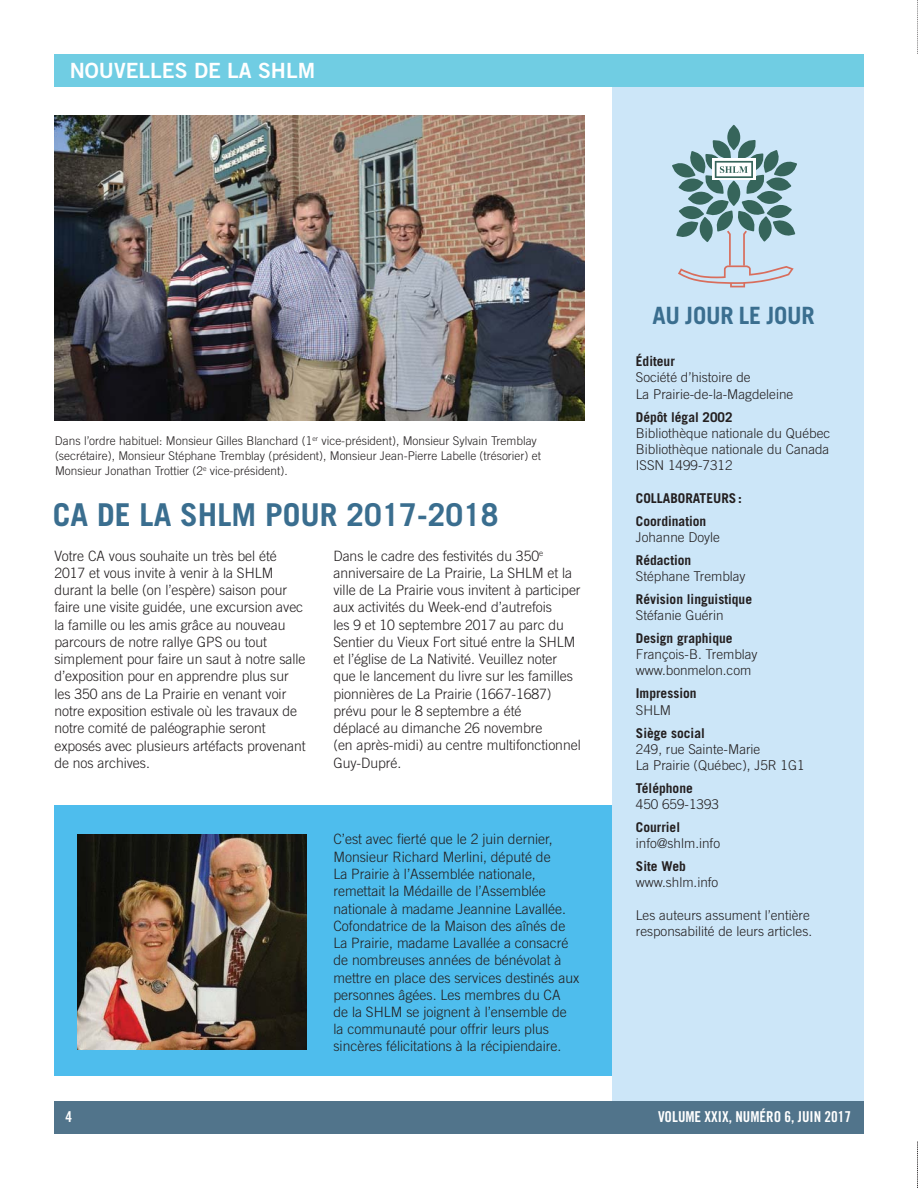
<style>
.page{position:relative;width:918px;height:1188px;background:#fff}
.page>*{position:absolute;margin:0;border:0;box-sizing:border-box;transform-origin:0 0}
.t1{font:700 31.5px "Trade Gothic LT Std";color:#3a6e8f}
.t2{font:700 23.85px "Trade Gothic LT Std";letter-spacing:-.01em;color:#3a6e8f}
.t3{font:21px "Trade Gothic LT Std Bd 2";color:#fff}
.t4{font:15px "Trade Gothic LT Std Bd Cn 20";color:#fff}
.t5{font:300 14.25px/17.2px "Trade Gothic LT Std";letter-spacing:-.005em;color:#231f20}
.t6{font:300 13.5px/16.2px "Trade Gothic LT Std";color:#231f20}
.t7{font:700 13.5px/23px "Trade Gothic LT Std";color:#231f20}
.t8{font:300 12px/15px "Trade Gothic LT Std";color:#231f20}
</style>
<div class="page">
<svg style="left:917px;top:1142px;width:1px;height:46px"></svg>
<svg style="left:917px;top:0;width:1px;height:54px"></svg>
<div style="left:612px;top:75px;width:252px;height:1042px;background:#cce6f8"></div>
<div style="left:54px;top:1102px;width:810px;height:32px;background:#51748b"></div>
<div style="left:727px;top:125px;width:13px;height:25px;background:#36655b;border-radius:50%"></div>
<svg style="left:672px;top:139px;width:125px;height:148px"></svg>
<div style="left:54px;top:54px;width:810px;height:32px;background:#70cde3"></div>
<div style="left:54px;top:805px;width:558px;height:270px;background:#4ebded"></div>
<img style="left:78px;top:834px;width:228px;height:215px">
<img style="left:54px;top:116px;width:531px;height:305px">
<h3 class="t3" style="left:70px;top:58px;width:247px">NOUVELLES DE LA SHLM</h3>
<p class="t8" style="left:55px;top:435px;width:487px">Dans l’ordre habituel: Monsieur Gilles Blanchard (1<sup>er</sup> vice-président), Monsieur Sylvain Tremblay (secrétaire), Monsieur Stéphane Tremblay (président), Monsieur Jean-Pierre Labelle (trésorier) et<br>Monsieur Jonathan Trottier (2<sup>e</sup> vice-président).</p>
<h1 class="t1" style="left:53px;top:503px;width:447px">CA DE LA SHLM POUR 2017-2018</h1>
<p class="t5" style="left:54px;top:549px;width:253px">Votre CA vous souhaite un très bel été 2017 et vous invite à venir à la SHLM durant la belle (on l’espère) saison pour faire une visite guidée, une excursion avec la famille ou les amis grâce au nouveau parcours de notre rallye GPS ou tout simplement pour faire un saut à notre salle d’exposition pour en apprendre plus sur les 350 ans de La Prairie en venant voir notre exposition estivale où les travaux de notre comité de paléographie seront exposés avec plusieurs artéfacts provenant de nos archives.</p>
<p class="t5" style="left:333px;top:549px;width:249px">Dans le cadre des festivités du 350<sup>e </sup>anniversaire de La Prairie, La SHLM et la ville de La Prairie vous invitent à participer aux activités du Week-end d’autrefois<br>les 9 et 10 septembre 2017 au parc du Sentier du Vieux Fort situé entre la SHLM et l’église de La Nativité. Veuillez noter que le lancement du livre sur les familles pionnières de La Prairie (1667-1687) prévu pour le 8 septembre a été<br>déplacé au dimanche 26 novembre<br>(en après-midi) au centre multifonctionnel Guy-Dupré.</p>
<p class="t5" style="left:333px;top:833px;width:247px">C’est avec fierté que le 2 juin dernier, Monsieur Richard Merlini, député de<br>La Prairie à l’Assemblée nationale, remettait la Médaille de l’Assemblée nationale à madame Jeannine Lavallée.<br>Cofondatrice de la Maison des aînés de La Prairie, madame Lavallée a consacré de nombreuses années de bénévolat à mettre en place des services destinés aux personnes âgées. Les membres du CA<br>de la SHLM se joignent à l’ensemble de la communauté pour offrir leurs plus sincères félicitations à la récipiendaire.</p>
<h2 class="t2" style="left:653px;top:307px;width:164px">AU JOUR LE JOUR</h2>
<p class="t7" style="left:636px;top:352px;width:41px">Éditeur</p>
<p class="t6" style="left:636px;top:371px;width:159px">Société d’histoire de<br>La Prairie-de-la-Magdeleine</p>
<p class="t7" style="left:636px;top:407px;width:98px">Dépôt légal 2002</p>
<p class="t6" style="left:636px;top:427px;width:196px;text-align:justify">Bibliothèque nationale du Québec Bibliothèque nationale du Canada ISSN 1499-7312</p>
<p class="t7" style="left:636px;top:488px;width:107px">COLLABORATEURS :<br>Coordination</p>
<p class="t6" style="left:636px;top:531px;width:86px">Johanne Doyle</p>
<p class="t7" style="left:636px;top:550px;width:57px">Rédaction</p>
<p class="t6" style="left:636px;top:570px;width:111px">Stéphane Tremblay</p>
<p class="t7" style="left:636px;top:589px;width:118px">Révision linguistique</p>
<p class="t6" style="left:636px;top:609px;width:89px">Stéfanie Guérin</p>
<p class="t7" style="left:636px;top:628px;width:98px">Design graphique</p>
<p class="t6" style="left:636px;top:648px;width:123px">François-B. Tremblay www.bonmelon.com</p>
<p class="t7" style="left:636px;top:684px;width:62px">Impression</p>
<p class="t6" style="left:636px;top:703px;width:37px">SHLM</p>
<p class="t7" style="left:636px;top:723px;width:71px">Siège social</p>
<p class="t6" style="left:636px;top:743px;width:170px">249, rue Sainte-Marie<br>La Prairie (Québec), J5R 1G1</p>
<p class="t7" style="left:636px;top:778px;width:59px">Téléphone</p>
<p class="t6" style="left:636px;top:798px;width:85px">450 659-1393</p>
<p class="t7" style="left:636px;top:817px;width:46px">Courriel</p>
<p class="t6" style="left:636px;top:837px;width:86px">info@shlm.info</p>
<p class="t7" style="left:636px;top:857px;width:52px">Site Web</p>
<p class="t6" style="left:636px;top:876px;width:84px">www.shlm.info</p>
<p class="t6" style="left:636px;top:909px;width:178px">Les auteurs assument l’entière responsabilité de leurs articles.</p>
<p class="t4" style="left:66px;top:1108px;width:8px">4</p>
<p class="t4" style="left:658px;top:1108px;width:195px">VOLUME XXIX, NUMÉRO 6, JUIN 2017</p>
</div>
